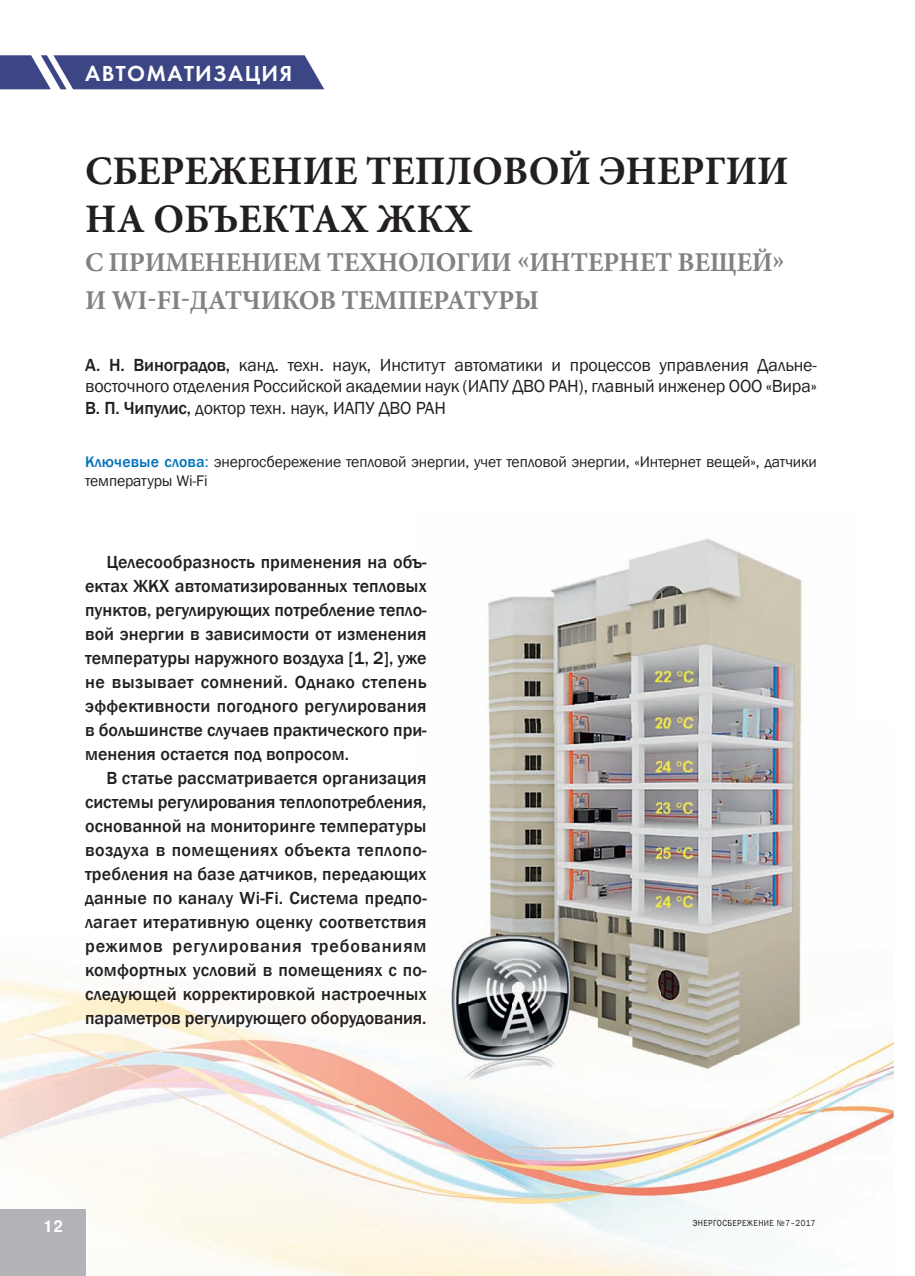
<style>
.page{position:relative;width:915px;height:1276px;background:#fff}
.page>*{position:absolute;margin:0;border:0;box-sizing:border-box;transform-origin:0 0}
.t1{font:700 40.5px/48px "Minion Pro";color:#231f20}
.t2{font:700 27.15px/38.4px "Minion Pro";letter-spacing:-.01em;color:#808285}
.t3{font:22.5px "Futura Demi";letter-spacing:.06em;color:#fff}
.t4{font:500 18px/24px "Franklin Gothic";color:#231f20;text-align:justify}
.t5{font:18px/21px "Franklin Gothic";letter-spacing:-.01em;color:#231f20;text-align:justify}
.t6{font:700 16.5px "Pragmatica C";color:#fff;scale:.89 1}
.t7{font:15.75px/18.9px "Franklin Gothic";letter-spacing:-.01em;color:#231f20}
.t8{font:9px "Franklin Gothic";letter-spacing:.05em;color:#231f20;scale:.89 1}
.s1{font-weight:500}
.s2{font-weight:500;color:#0072bc}
.s3{color:#0072bc}
</style>
<div class="page">
<img style="left:841px;top:1040px;width:52px;height:109px">
<img style="left:0;top:976px;width:157px;height:300px">
<img style="left:157px;top:989px;width:263px;height:287px">
<img style="left:420px;top:1097px;width:421px;height:179px">
<div style="left:0;top:1209px;width:85px;height:67px;background:#b2b3b7"></div>
<img style="left:487px;top:538px;width:315px;height:185px">
<img style="left:489px;top:723px;width:312px;height:166px">
<img style="left:413px;top:989px;width:49px;height:108px">
<img style="left:561px;top:889px;width:297px;height:208px">
<img style="left:489px;top:889px;width:72px;height:29px">
<svg style="left:0;top:55px;width:324px;height:34px;background:#4c558e"></svg>
<img style="left:427px;top:918px;width:170px;height:170px">
<p class="t3" style="left:85px;top:59px;width:208px">АВТОМАТИЗАЦИЯ</p>
<h1 class="t1" style="left:85px;top:146px;width:704px">СБЕРЕЖЕНИЕ ТЕПЛОВОЙ ЭНЕРГИИ<br>НА ОБЪЕКТАХ ЖКХ</h1>
<h2 class="t2" style="left:85px;top:242px;width:701px">C ПРИМЕНЕНИЕМ ТЕХНОЛОГИИ «ИНТЕРНЕТ ВЕЩЕЙ»<br>И WI-FI-ДАТЧИКОВ ТЕМПЕРАТУРЫ</h2>
<p class="t5" style="left:85px;top:355px;width:733px"><span class="s1">А. Н. Виноградов,</span> канд. техн. наук, Институт автоматики и процессов управления Дальне&shy;восточного отделения Российской академии наук (ИАПУ ДВО РАН), главный инженер ООО «Вира» <span class="s1">В. П. Чипулис,</span> доктор техн. наук, ИАПУ ДВО РАН</p>
<p class="t7" style="left:85px;top:452px;width:733px"><span class="s2">Ключевые слова</span><span class="s3">:</span> энергосбережение тепловой энергии, учет тепловой энергии, «Интернет вещей», датчики температуры Wi-Fi</p>
<p class="t4" style="left:85px;top:550px;width:343px;text-indent:21px">Целесообразность применения на объ&shy;ектах ЖКХ автоматизированных тепловых пунктов, регулирующих потребление тепло&shy;вой энергии в зависимости от изменения температуры наружного воздуха [1, 2], уже не вызывает сомнений. Однако степень эффективности погодного регулирования в большинстве случаев практического при&shy;менения остается под вопросом.</p>
<p class="t4" style="left:85px;top:766px;width:343px;text-indent:21px">В статье рассматривается организация системы регулирования теплопотребления, основанной на мониторинге температуры воздуха в помещениях объекта теплопо&shy;требления на базе датчиков, передающих данные по каналу Wi-Fi. Система предпо&shy;лагает итеративную оценку соответствия режимов регулирования требованиям комфортных условий в помещениях с по&shy;следующей корректировкой настроечных параметров регулирующего оборудования.</p>
<p class="t6" style="left:43px;top:1217px;width:24px">12</p>
<p class="t8" style="left:692px;top:1217px;width:139px">ЭНЕРГОСБЕРЕЖЕНИЕ №7–2017</p>
</div>
